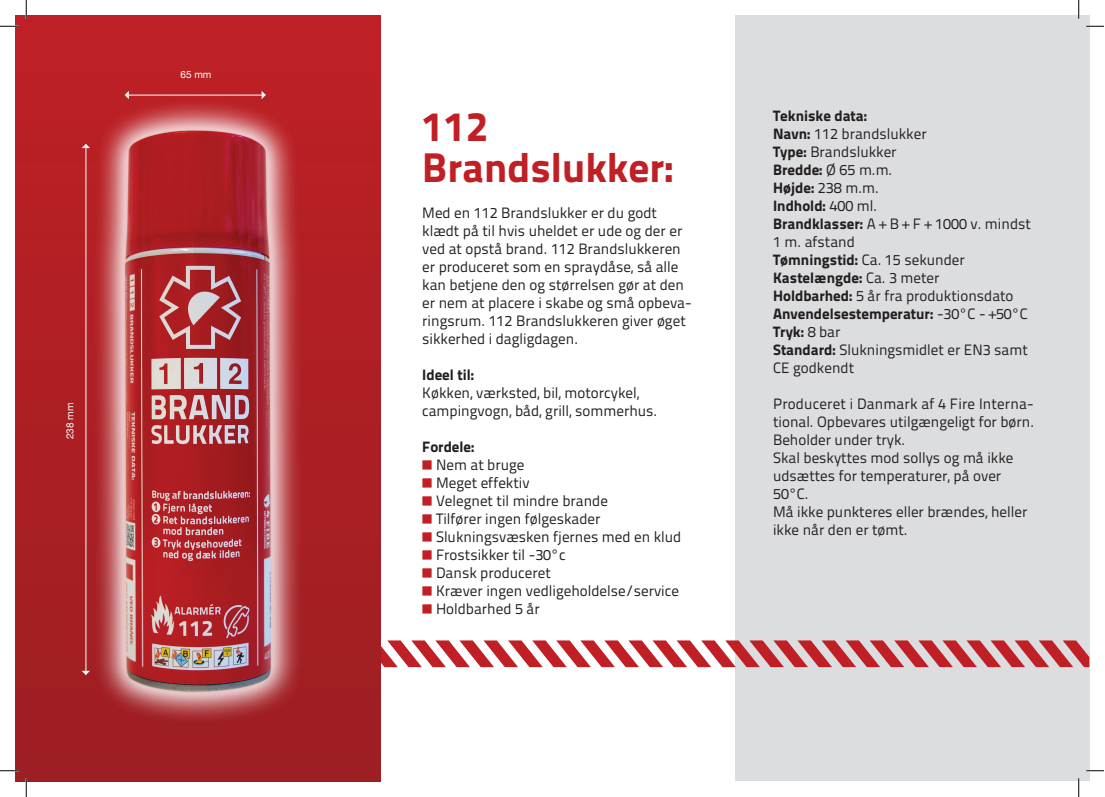
<style>
.page{position:relative;width:1105px;height:797px;background:#fff}
.page>*{position:absolute;margin:0;border:0;box-sizing:border-box;transform-origin:0 0}
.t1{font:41.5px/41.2px "Titillium Text 25 L 999 wt";color:#c02025}
.t2{font:15px/18px "Titillium Text 25 L 400 wt";color:#231f20}
.t3{font:15px/18px "Titillium Text 25 L 999 wt";color:#231f20}
.t4{font:10px "Helvetica Neue";color:#fff}
.s1{color:#c02025}
.s2{font-family:"Titillium Text 25 L 999 wt"}
.s3{font-family:"Titillium Text 25 L 400 wt"}
</style>
<div class="page">
<div style="left:735px;top:16px;width:354px;height:765px;background:#dcdddf"></div>
<svg style="left:381px;top:640px;width:708px;height:27px"></svg>
<div style="left:16px;top:16px;width:365px;height:765px;background:linear-gradient(to bottom,#be2025,#9d1e23)"></div>
<img style="left:28px;top:70px;width:333px;height:651px">
<svg style="left:0;top:25px;width:19px;height:2px"></svg>
<svg style="left:1086px;top:25px;width:18px;height:2px"></svg>
<svg style="left:0;top:770px;width:19px;height:1px"></svg>
<svg style="left:1086px;top:770px;width:18px;height:1px"></svg>
<svg style="left:25px;top:0;width:2px;height:19px"></svg>
<svg style="left:25px;top:778px;width:2px;height:19px"></svg>
<svg style="left:1078px;top:0;width:1px;height:19px"></svg>
<svg style="left:1078px;top:778px;width:1px;height:19px"></svg>
<p class="t4" style="left:180px;top:68px;width:32px">65 mm</p>
<p class="t4" style="left:64px;top:439px;width:38px;rotate:-90deg">238 mm</p>
<h1 class="t1" style="left:422px;top:103px;width:253px">112<br>Brandslukker:</h1>
<p class="t2" style="left:422px;top:203px;width:271px">Med en 112 Brandslukker er du godt klædt på til hvis uheldet er ude og der er ved at opstå brand. 112 Brandslukkeren er produceret som en spraydåse, så alle kan betjene den og størrelsen gør at den er nem at placere i skabe og små opbeva&shy;ringsrum. 112 Brandslukkeren giver øget sikkerhed i dagligdagen.</p>
<p class="t3" style="left:422px;top:365px;width:53px">Ideel til:</p>
<p class="t2" style="left:422px;top:383px;width:237px">Køkken, værksted, bil, motorcykel, campingvogn, båd, grill, sommerhus.</p>
<p class="t3" style="left:422px;top:437px;width:54px">Fordele:</p>
<p class="t2" style="left:422px;top:455px;width:104px"><span class="s1">■</span> Nem at bruge</p>
<p class="t2" style="left:422px;top:473px;width:109px"><span class="s1">■</span> Meget effektiv</p>
<p class="t2" style="left:422px;top:491px;width:187px"><span class="s1">■</span> Velegnet til mindre brande</p>
<p class="t2" style="left:422px;top:509px;width:180px"><span class="s1">■</span> Tilfører ingen følgeskader</p>
<p class="t2" style="left:422px;top:527px;width:261px"><span class="s1">■</span> Slukningsvæsken fjernes med en klud</p>
<p class="t2" style="left:422px;top:545px;width:145px"><span class="s1">■</span> Frostsikker til -30°c</p>
<p class="t2" style="left:422px;top:563px;width:130px"><span class="s1">■</span> Dansk produceret</p>
<p class="t2" style="left:422px;top:581px;width:258px"><span class="s1">■</span> Kræver ingen vedligeholdelse/service</p>
<p class="t2" style="left:422px;top:599px;width:119px"><span class="s1">■</span> Holdbarhed 5 år</p>
<p class="t3" style="left:773px;top:106px;width:96px">Tekniske data:</p>
<p class="t2" style="left:773px;top:124px;width:155px"><span class="s2">Navn:</span> 112 brandslukker<br><span class="s2">Type:</span> Brandslukker</p>
<p class="t3" style="left:773px;top:160px;width:121px">Bredde: <span class="s3">Ø 65 m.m.</span></p>
<p class="t2" style="left:773px;top:178px;width:107px"><span class="s2">Højde:</span> 238 m.m.</p>
<p class="t3" style="left:773px;top:196px;width:106px">Indhold: <span class="s3">400 ml.</span></p>
<p class="t2" style="left:773px;top:214px;width:259px"><span class="s2">Brandklasser:</span> A + B + F + 1000 v. mindst<br>1 m. afstand<br><span class="s2">Tømningstid:</span> Ca. 15 sekunder</p>
<p class="t3" style="left:773px;top:268px;width:168px">Kastelængde: <span class="s3">Ca. 3 meter</span></p>
<p class="t2" style="left:773px;top:286px;width:242px"><span class="s2">Holdbarhed:</span> 5 år fra produktionsdato</p>
<p class="t3" style="left:773px;top:304px;width:256px">Anvendelsestemperatur: <span class="s3">-30°C - +50°C<br></span>Tryk: <span class="s3">8 bar</span></p>
<p class="t2" style="left:773px;top:340px;width:256px"><span class="s2">Standard:</span> Slukningsmidlet er EN3 samt<br>CE godkendt</p>
<p class="t2" style="left:773px;top:394px;width:263px">Produceret i Danmark af 4 Fire Interna&shy;tional. Opbevares utilgængeligt for børn.<br>Beholder under tryk.<br>Skal beskyttes mod sollys og må ikke udsættes for temperaturer, på over<br>50°C.<br>Må ikke punkteres eller brændes, heller ikke når den er tømt.</p>
</div>
